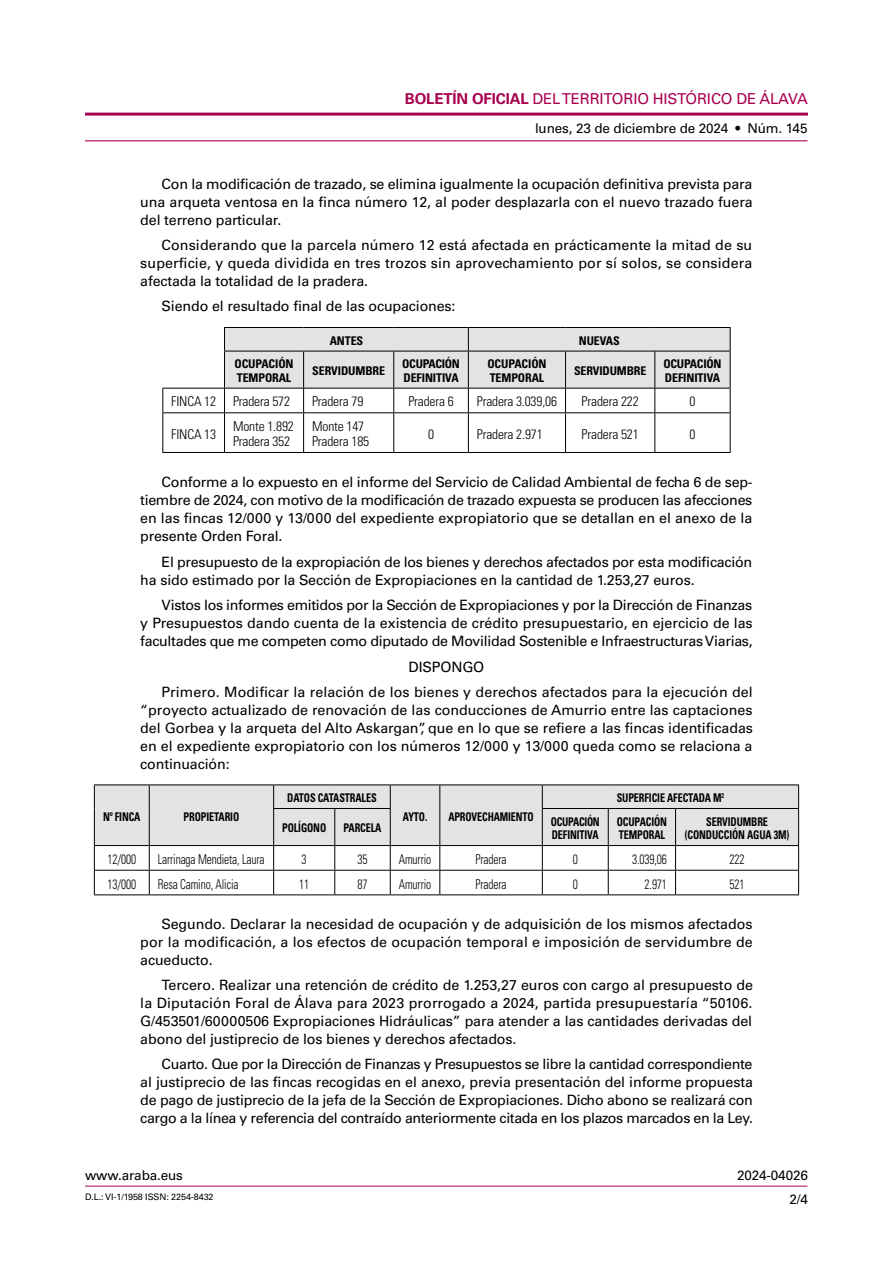
<style>
.page{position:relative;width:893px;height:1263px;background:#fff}
.page>*{position:absolute;margin:0;border:0;box-sizing:border-box;transform-origin:0 0}
.t1{font:15px "Univers LT Std";letter-spacing:-.01em;color:#a80050}
.t2{font:14.25px/18px "Univers LT Std";letter-spacing:-.01em;color:#000;text-align:justify}
.t3{font:300 condensed 13.5px/15px "Univers LT Std";letter-spacing:-.01em;color:#000}
.t4{font:300 condensed 13.5px "Univers LT Std";letter-spacing:-.01em;color:#000;scale:.85 1}
.t5{font:13.5px "Univers LT Std";letter-spacing:-.01em;color:#000}
.t6{font:700 condensed 12px/13.5px "Univers LT Std";letter-spacing:-.01em;color:#000;scale:.85 1}
.t7{font:700 condensed 12px/13.5px "Univers LT Std";letter-spacing:-.01em;color:#000}
.t8{font:9px "Univers LT Std";letter-spacing:-.01em;color:#000}
.s1{font-weight:700}
</style>
<div class="page">
<hr style="left:85px;top:1186px;width:722px;height:1px;background:#a80050">
<hr style="left:85px;top:113px;width:723px;height:3px;background:#a80050">
<hr style="left:85px;top:140px;width:722px;height:1px;background:#a80050">
<hr style="left:162px;top:388px;width:63px;height:1px;background:#000">
<svg style="left:162px;top:388px;width:1px;height:24px"></svg>
<svg style="left:224px;top:327px;width:507px;height:85px"></svg>
<hr style="left:162px;top:412px;width:63px;height:1px;background:#000">
<hr style="left:162px;top:413px;width:1px;height:39px;background:#000">
<hr style="left:225px;top:412px;width:79px;height:1px;background:#000">
<hr style="left:224px;top:413px;width:1px;height:39px;background:#000">
<hr style="left:304px;top:412px;width:90px;height:1px;background:#000">
<hr style="left:303px;top:413px;width:1px;height:39px;background:#000">
<hr style="left:394px;top:412px;width:74px;height:1px;background:#000">
<hr style="left:393px;top:413px;width:1px;height:39px;background:#000">
<hr style="left:468px;top:412px;width:98px;height:1px;background:#000">
<hr style="left:468px;top:413px;width:1px;height:39px;background:#000">
<hr style="left:566px;top:412px;width:89px;height:1px;background:#000">
<hr style="left:565px;top:413px;width:1px;height:39px;background:#000">
<hr style="left:655px;top:412px;width:75px;height:1px;background:#000">
<hr style="left:654px;top:413px;width:1px;height:39px;background:#000">
<hr style="left:730px;top:413px;width:1px;height:39px;background:#000">
<hr style="left:162px;top:452px;width:63px;height:1px;background:#000">
<hr style="left:225px;top:452px;width:79px;height:1px;background:#000">
<hr style="left:304px;top:452px;width:90px;height:1px;background:#000">
<hr style="left:394px;top:452px;width:74px;height:1px;background:#000">
<hr style="left:468px;top:452px;width:98px;height:1px;background:#000">
<hr style="left:566px;top:452px;width:89px;height:1px;background:#000">
<hr style="left:655px;top:452px;width:75px;height:1px;background:#000">
<hr style="left:94px;top:784px;width:55px;height:1px;background:#000">
<hr style="left:149px;top:784px;width:125px;height:1px;background:#000">
<hr style="left:274px;top:784px;width:61px;height:1px;background:#000">
<hr style="left:335px;top:784px;width:55px;height:1px;background:#000">
<hr style="left:390px;top:784px;width:50px;height:1px;background:#000">
<hr style="left:440px;top:784px;width:102px;height:1px;background:#000">
<hr style="left:542px;top:784px;width:66px;height:1px;background:#000">
<hr style="left:608px;top:784px;width:68px;height:1px;background:#000">
<hr style="left:676px;top:784px;width:123px;height:1px;background:#000">
<svg style="left:94px;top:785px;width:705px;height:109px"></svg>
<hr style="left:94px;top:894px;width:55px;height:1px;background:#000">
<hr style="left:149px;top:894px;width:125px;height:1px;background:#000">
<hr style="left:274px;top:894px;width:61px;height:1px;background:#000">
<hr style="left:335px;top:894px;width:55px;height:1px;background:#000">
<hr style="left:390px;top:894px;width:50px;height:1px;background:#000">
<hr style="left:440px;top:894px;width:102px;height:1px;background:#000">
<hr style="left:542px;top:894px;width:66px;height:1px;background:#000">
<hr style="left:608px;top:894px;width:68px;height:1px;background:#000">
<hr style="left:676px;top:894px;width:123px;height:1px;background:#000">
<p class="t1" style="left:405px;top:90px;width:404px"><span class="s1">BOLETÍN OFICIAL</span> DEL TERRITORIO HISTÓRICO DE ÁLAVA</p>
<p class="t5" style="left:535px;top:121px;width:274px">lunes, 23 de diciembre de 2024 • Núm. 145</p>
<p class="t2" style="left:140px;top:175px;width:614px;text-indent:21px">Con la modificación de trazado, se elimina igualmente la ocupación definitiva prevista para una arqueta ventosa en la finca número 12, al poder desplazarla con el nuevo trazado fuera del terreno particular.</p>
<p class="t2" style="left:140px;top:236px;width:613px;text-indent:21px">Considerando que la parcela número 12 está afectada en prácticamente la mitad de su superficie, y queda dividida en tres trozos sin aprovechamiento por sí solos, se considera afectada la totalidad de la pradera.</p>
<p class="t2" style="left:162px;top:297px;width:295px">Siendo el resultado final de las ocupaciones:</p>
<p class="t7" style="left:330px;top:334px;width:35px">ANTES</p>
<p class="t7" style="left:579px;top:334px;width:42px">NUEVAS</p>
<p class="t7" style="left:234px;top:357px;width:61px">OCUPACIÓN<br>TEMPORAL</p>
<p class="t7" style="left:312px;top:364px;width:74px">SERVIDUMBRE</p>
<p class="t7" style="left:402px;top:357px;width:59px">OCUPACIÓN<br>DEFINITIVA</p>
<p class="t7" style="left:487px;top:357px;width:61px">OCUPACIÓN<br>TEMPORAL</p>
<p class="t7" style="left:574px;top:364px;width:74px">SERVIDUMBRE</p>
<p class="t7" style="left:663px;top:357px;width:60px">OCUPACIÓN<br>DEFINITIVA</p>
<p class="t3" style="left:171px;top:394px;width:46px">FINCA 12</p>
<p class="t3" style="left:233px;top:394px;width:59px">Pradera 572</p>
<p class="t3" style="left:312px;top:394px;width:53px">Pradera 79</p>
<p class="t3" style="left:408px;top:394px;width:47px">Pradera 6</p>
<p class="t3" style="left:477px;top:394px;width:82px">Pradera 3.039,06</p>
<p class="t3" style="left:582px;top:394px;width:59px">Pradera 222</p>
<p class="t3" style="left:689px;top:394px;width:7px">0</p>
<p class="t3" style="left:171px;top:426px;width:46px">FINCA 13</p>
<p class="t3" style="left:233px;top:419px;width:62px">Monte 1.892<br>Pradera 352</p>
<p class="t3" style="left:312px;top:419px;width:59px">Monte 147<br>Pradera 185</p>
<p class="t3" style="left:428px;top:426px;width:7px">0</p>
<p class="t3" style="left:477px;top:426px;width:67px">Pradera 2.971</p>
<p class="t3" style="left:582px;top:426px;width:59px">Pradera 521</p>
<p class="t3" style="left:689px;top:426px;width:7px">0</p>
<p class="t2" style="left:140px;top:473px;width:614px;text-indent:21px">Conforme a lo expuesto en el informe del Servicio de Calidad Ambiental de fecha 6 de sep&shy;tiembre de 2024, con motivo de la modificación de trazado expuesta se producen las afecciones en las fincas 12/000 y 13/000 del expediente expropiatorio que se detallan en el anexo de la presente Orden Foral.</p>
<p class="t2" style="left:140px;top:553px;width:613px;text-indent:21px">El presupuesto de la expropiación de los bienes y derechos afectados por esta modificación ha sido estimado por la Sección de Expropiaciones en la cantidad de 1.253,27 euros.</p>
<p class="t2" style="left:140px;top:596px;width:614px;text-indent:21px">Vistos los informes emitidos por la Sección de Expropiaciones y por la Dirección de Finanzas y Presupuestos dando cuenta de la existencia de crédito presupuestario, en ejercicio de las facultades que me competen como diputado de Movilidad Sostenible e Infraestructuras Viarias,</p>
<p class="t2" style="left:162px;top:654px;width:593px;line-height:25.2px;text-indent:247px">DISPONGO<br>Primero. Modificar la relación de los bienes y derechos afectados para la ejecución del</p>
<p class="t2" style="left:140px;top:701px;width:614px">“proyecto actualizado de renovación de las conducciones de Amurrio entre las captaciones del Gorbea y la arqueta del Alto Askargan”, que en lo que se refiere a las fincas identificadas en el expediente expropiatorio con los números 12/000 y 13/000 queda como se relaciona a continuación:</p>
<p class="t6" style="left:103px;top:809px;width:46px">Nº FINCA</p>
<p class="t6" style="left:184px;top:809px;width:67px">PROPIETARIO</p>
<p class="t6" style="left:287px;top:791px;width:107px">DATOS CATASTRALES</p>
<p class="t6" style="left:617px;top:791px;width:128px">SUPERFICIE AFECTADA M<sup>2</sup></p>
<p class="t6" style="left:403px;top:809px;width:30px">AYTO.</p>
<p class="t6" style="left:448px;top:809px;width:102px">APROVECHAMIENTO</p>
<p class="t6" style="left:282px;top:821px;width:53px">POLÍGONO</p>
<p class="t6" style="left:344px;top:821px;width:46px">PARCELA</p>
<p class="t6" style="left:551px;top:815px;width:59px">OCUPACIÓN<br>DEFINITIVA</p>
<p class="t6" style="left:617px;top:815px;width:61px">OCUPACIÓN<br>TEMPORAL</p>
<p class="t6" style="left:685px;top:815px;width:125px;text-align:center">SERVIDUMBRE (CONDUCCIÓN AGUA 3M)</p>
<p class="t4" style="left:107px;top:851px;width:35px">12/000</p>
<p class="t4" style="left:158px;top:851px;width:127px">Larrinaga Mendieta, Laura</p>
<p class="t4" style="left:302px;top:851px;width:7px">3</p>
<p class="t4" style="left:357px;top:851px;width:13px">35</p>
<p class="t4" style="left:399px;top:851px;width:40px">Amurrio</p>
<p class="t4" style="left:475px;top:851px;width:38px">Pradera</p>
<p class="t4" style="left:573px;top:851px;width:7px">0</p>
<p class="t4" style="left:632px;top:851px;width:43px">3.039,06</p>
<p class="t4" style="left:730px;top:851px;width:19px">222</p>
<p class="t4" style="left:107px;top:876px;width:35px">13/000</p>
<p class="t4" style="left:158px;top:876px;width:97px">Resa Camino, Alicia</p>
<p class="t4" style="left:299px;top:876px;width:13px">11</p>
<p class="t4" style="left:357px;top:876px;width:13px">87</p>
<p class="t4" style="left:399px;top:876px;width:40px">Amurrio</p>
<p class="t4" style="left:475px;top:876px;width:38px">Pradera</p>
<p class="t4" style="left:573px;top:876px;width:7px">0</p>
<p class="t4" style="left:645px;top:876px;width:28px">2.971</p>
<p class="t4" style="left:730px;top:876px;width:19px">521</p>
<p class="t2" style="left:140px;top:915px;width:614px;text-indent:21px">Segundo. Declarar la necesidad de ocupación y de adquisición de los mismos afectados por la modificación, a los efectos de ocupación temporal e imposición de servidumbre de acueducto.</p>
<p class="t2" style="left:140px;top:976px;width:614px;text-indent:21px">Tercero. Realizar una retención de crédito de 1.253,27 euros con cargo al presupuesto de la Diputación Foral de Álava para 2023 prorrogado a 2024, partida presupuestaría “50106.<br>G/453501/60000506 Expropiaciones Hidráulicas” para atender a las cantidades derivadas del abono del justiprecio de los bienes y derechos afectados.</p>
<p class="t2" style="left:140px;top:1055px;width:614px;text-indent:21px">Cuarto. Que por la Dirección de Finanzas y Presupuestos se libre la cantidad correspondiente al justiprecio de las fincas recogidas en el anexo, previa presentación del informe propuesta de pago de justiprecio de la jefa de la Sección de Expropiaciones. Dicho abono se realizará con cargo a la línea y referencia del contraído anteriormente citada en los plazos marcados en la Ley.</p>
<p class="t5" style="left:85px;top:1167px;width:99px">www.araba.eus</p>
<p class="t8" style="left:85px;top:1192px;width:130px">D.L.: VI-1/1958 ISSN: 2254-8432</p>
<p class="t5" style="left:737px;top:1167px;width:72px">2024-04026</p>
<p class="t5" style="left:789px;top:1191px;width:20px">2/4</p>
</div>
